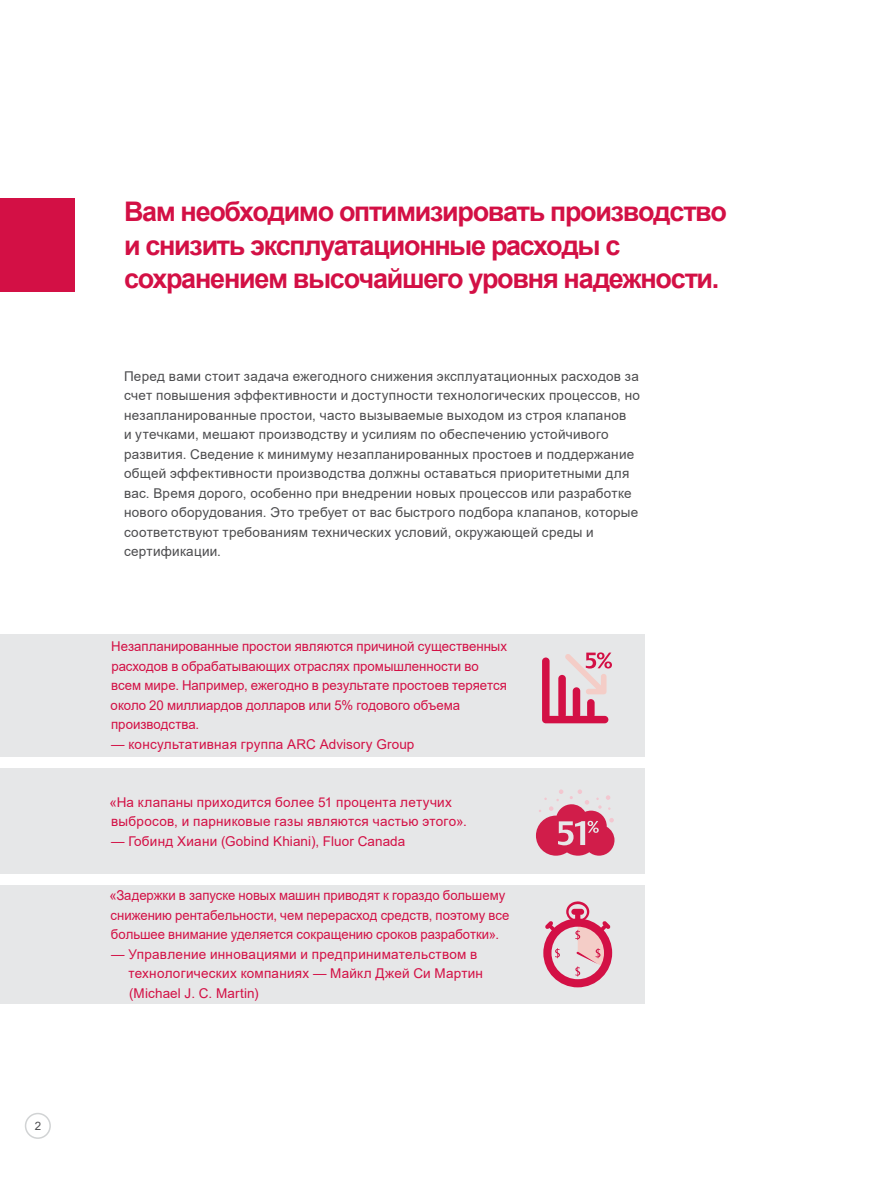
<style>
.page{position:relative;width:893px;height:1187px;background:#fff}
.page>*{position:absolute;margin:0;border:0;box-sizing:border-box;transform-origin:0 0}
.Internal_pages_title{font:700 27px/33.8px "Arial";letter-spacing:-.05em;color:#d31045}
.Bodytext_customer_pa{font:13.5px/19.5px "Arial";letter-spacing:.02em;color:#4c4c4e}
.Customer_Pain_points{font:13.5px/19.5px "Arial";color:#d31045}
.Indent_Customer_Pain{font:13.5px/19.5px "Arial";letter-spacing:.02em;color:#d31045}
.Customer_Pain_points-2{font:13.5px/19.5px "Arial";letter-spacing:.02em;color:#d31045}
.t1{font:11.55px "Arial";color:#4c4c4e}
</style>
<div class="page">
<div style="left:25px;top:1112px;width:26px;height:26px;border:2px solid #d1d3d4;border-radius:50%"></div>
<div style="left:0;top:198px;width:74px;height:94px;background:#d31045"></div>
<div style="left:0;top:634px;width:645px;height:122px;background:#e6e7e8"></div>
<svg style="left:542px;top:652px;width:70px;height:71px"></svg>
<div style="left:0;top:768px;width:645px;height:106px;background:#e6e7e8"></div>
<svg style="left:536px;top:789px;width:78px;height:66px"></svg>
<div style="left:0;top:884px;width:645px;height:119px;background:#e6e7e8"></div>
<svg style="left:543px;top:901px;width:69px;height:86px"></svg>
<p class="t1" style="left:35px;top:1117px;width:8px">2</p>
<p class="Internal_pages_title" style="left:124px;top:195px;width:604px">Вам необходимо оптимизировать производство и снизить эксплуатационные расходы с сохранением высочайшего уровня надежности.</p>
<p class="Bodytext_customer_pa" style="left:124px;top:366px;width:517px">Перед вами стоит задача ежегодного снижения эксплуатационных расходов за счет повышения эффективности и доступности технологических процессов, но незапланированные простои, часто вызываемые выходом из строя клапанов<br>и утечками, мешают производству и усилиям по обеспечению устойчивого развития. Сведение к минимуму незапланированных простоев и поддержание общей эффективности производства должны оставаться приоритетными для вас. Время дорого, особенно при внедрении новых процессов или разработке нового оборудования. Это требует от вас быстрого подбора клапанов, которые соответствуют требованиям технических условий, окружающей среды и сертификации.</p>
<p class="Customer_Pain_points" style="left:111px;top:636px;width:398px">Незапланированные простои являются причиной существенных расходов в обрабатывающих отраслях промышленности во всем мире. Например, ежегодно в результате простоев теряется около 20 миллиардов долларов или 5% годового объема производства.</p>
<p class="Indent_Customer_Pain" style="left:111px;top:734px;width:305px">— консультативная группа ARC Advisory Group</p>
<p class="Customer_Pain_points-2" style="left:109px;top:792px;width:359px">«На клапаны приходится более 51 процента летучих выбросов, и парниковые газы являются частью этого».</p>
<p class="Indent_Customer_Pain" style="left:111px;top:831px;width:296px">— Гобинд Хиани (Gobind Khiani), Fluor Canada</p>
<p class="Customer_Pain_points" style="left:109px;top:885px;width:401px">«Задержки в запуске новых машин приводят к гораздо большему снижению рентабельности, чем перерасход средств, поэтому все большее внимание уделяется сокращению сроков разработки».</p>
<p class="Indent_Customer_Pain" style="left:128px;top:944px;width:356px;text-indent:-17px">— Управление инновациями и предпринимательством в технологических компаниях — Майкл Джей Си Мартин (Michael J. C. Martin)</p>
</div>
